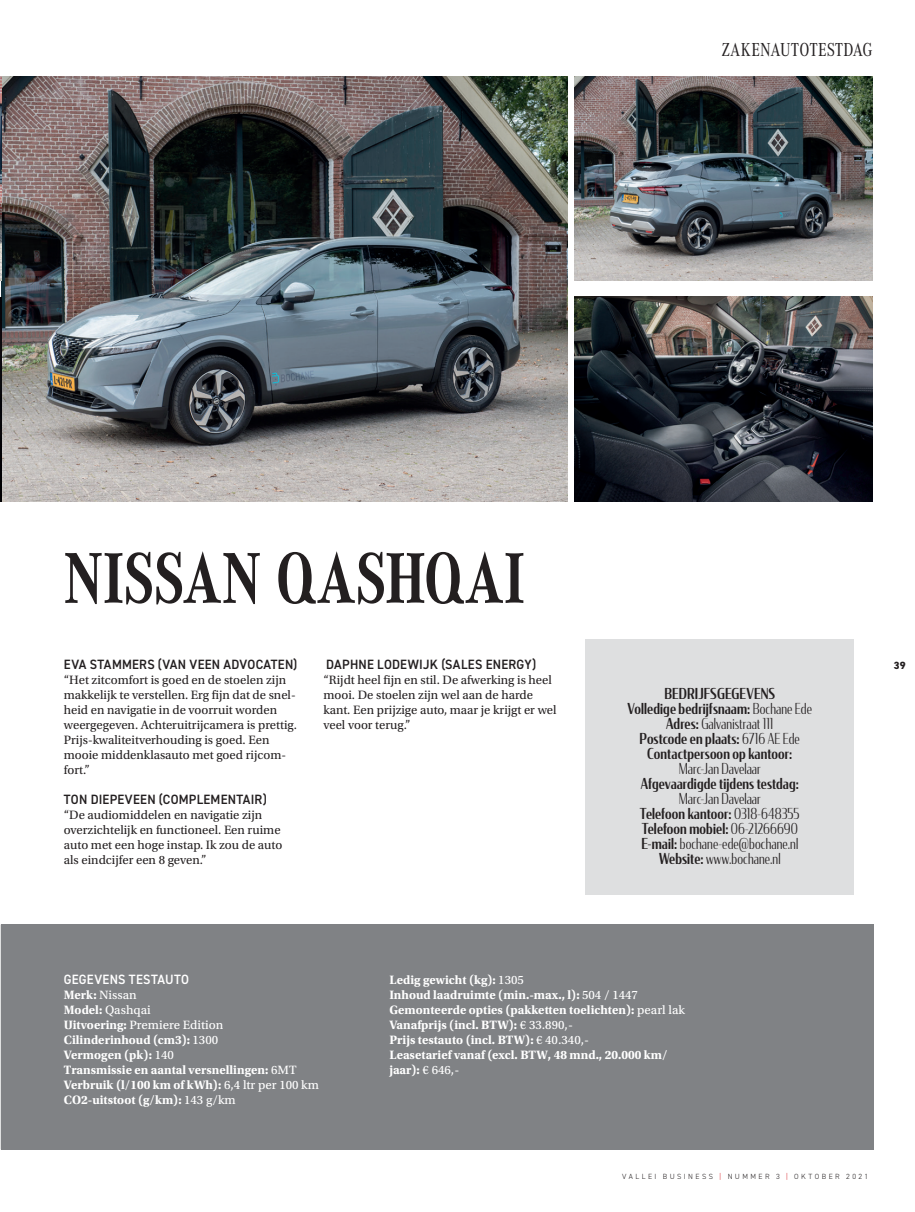
<style>
.page{position:relative;width:915px;height:1212px;background:#fff}
.page>*{position:absolute;margin:0;border:0;box-sizing:border-box;transform-origin:0 0}
.t1{font:700 74.4px "Corporate A Cond Pro";letter-spacing:-.005em;color:#231f20;scale:.95 1}
.t2{font:19.5px "Corporate A Cond Pro";color:#231f20}
.t3{font:500 15px/15px "Condor Cond";letter-spacing:.01em;color:#231f20;text-align:center;scale:.95 1}
.t4{font:300 15px/15px "Condor Cond";letter-spacing:.01em;color:#231f20;text-align:center;scale:.95 1}
.t5{font:600 13.5px "DIN2014";letter-spacing:.02em;color:#231f20;scale:.95 1}
.t6{font:600 13.5px "DIN2014";letter-spacing:.02em;color:#fff;scale:.95 1}
.t7{font:12.75px/15px "Utopia Std";color:#231f20}
.t8{font:700 12.75px/15px "Utopia Std";color:#fff}
.t9{font:12.75px/15px "Utopia Std Capt";color:#fff}
.t10{font:800 10.5px "DIN2014";color:#231f20}
.t11{font:300 7.5px "DIN2014";letter-spacing:.325em;color:#231f20}
.s1{font-weight:300}
.s2{font-weight:500}
.s3{font-family:"Utopia Std";font-weight:700}
.s4{font-family:"Utopia Std Capt";font-weight:400}
.s5{color:#d81c23}
</style>
<div class="page">
<div style="left:1px;top:924px;width:872px;height:225px;background:#808285"></div>
<img style="left:1px;top:77px;width:566px;height:425px">
<img style="left:574px;top:77px;width:298px;height:204px">
<img style="left:574px;top:297px;width:298px;height:204px">
<div style="left:585px;top:639px;width:268px;height:255px;background:#dedfe0"></div>
<img style="left:0;top:77px;width:1px;height:204px">
<img style="left:0;top:298px;width:1px;height:204px">
<h2 class="t2" style="left:721px;top:36px;width:152px">ZAKENAUTOTESTDAG</h2>
<h1 class="t1" style="left:64px;top:527px;width:486px">NISSAN QASHQAI</h1>
<p class="t5" style="left:64px;top:655px;width:247px">EVA STAMMERS (VAN VEEN ADVOCATEN)</p>
<p class="t7" style="left:64px;top:673px;width:234px">“Het zitcomfort is goed en de stoelen zijn makkelijk te verstellen. Erg fijn dat de snel&shy;heid en navigatie in de voorruit worden weergegeven. Achteruitrijcamera is prettig.<br>Prijs-kwaliteitverhouding is goed. Een mooie middenklasauto met goed rijcom&shy;fort.”</p>
<p class="t5" style="left:64px;top:790px;width:215px">TON DIEPEVEEN (COMPLEMENTAIR)</p>
<p class="t7" style="left:64px;top:808px;width:220px">“De audiomiddelen en navigatie zijn overzichtelijk en functioneel. Een ruime auto met een hoge instap. Ik zou de auto als eindcijfer een 8 geven.”</p>
<p class="t5" style="left:326px;top:655px;width:222px">DAPHNE LODEWIJK (SALES ENERGY)</p>
<p class="t7" style="left:323px;top:673px;width:234px">“Rijdt heel fijn en stil. De afwerking is heel mooi. De stoelen zijn wel aan de harde kant. Een prijzige auto, maar je krijgt er wel veel voor terug.”</p>
<p class="t3" style="left:627px;top:686px;width:196px">BEDRIJFSGEGEVENS<br>Volledige bedrijfsnaam: <span class="s1">Bochane Ede<br></span>Adres: <span class="s1">Galvanistraat 111<br></span>Postcode en plaats: <span class="s1">6716 AE Ede<br></span>Contactpersoon op kantoor:</p>
<p class="t4" style="left:678px;top:761px;width:88px">Marc-Jan Davelaar</p>
<p class="t3" style="left:640px;top:776px;width:168px">Afgevaardigde tijdens testdag:</p>
<p class="t4" style="left:639px;top:791px;width:169px">Marc-Jan Davelaar<br><span class="s2">Telefoon kantoor:</span> 0318-648355<br><span class="s2">Telefoon mobiel:</span> 06-21266690<br><span class="s2">E-mail:</span> bochane-ede@bochane.nl<br><span class="s2">Website:</span> www.bochane.nl</p>
<p class="t10" style="left:893px;top:658px;width:13px">39</p>
<p class="t6" style="left:64px;top:970px;width:133px">GEGEVENS TESTAUTO</p>
<p class="t9" style="left:64px;top:988px;width:161px"><span class="s3">Merk:</span> Nissan<br><span class="s3">Model:</span> Qashqai<br><span class="s3">Uitvoering:</span> Premiere Edition</p>
<p class="t8" style="left:64px;top:1032px;width:256px">Cilinderinhoud (cm3): <span class="s4">1300<br></span>Vermogen (pk): <span class="s4">140<br></span>Transmissie en aantal versnellingen: <span class="s4">6MT<br></span>Verbruik (l/100 km of kWh): <span class="s4">6,4 ltr per 100 km<br></span>CO2-uitstoot (g/km): <span class="s4">143 g/km</span></p>
<p class="t8" style="left:389px;top:972px;width:297px">Ledig gewicht (kg): <span class="s4">1305<br></span>Inhoud laadruimte (min.-max., l): <span class="s4">504 / 1447<br></span>Gemonteerde opties (pakketten toelichten): <span class="s4">pearl lak </span>Vanafprijs (incl. BTW): <span class="s4">€ 33.890,-<br></span>Prijs testauto (incl. BTW): <span class="s4">€ 40.340,-<br></span>Leasetarief vanaf (excl. BTW, 48 mnd., 20.000 km/ jaar): <span class="s4">€ 646,-</span></p>
<p class="t11" style="left:622px;top:1172px;width:247px">VALLEI BUSINESS <span class="s5">|</span> NUMMER 3 <span class="s5">|</span> OKTOBER 2021</p>
</div>
